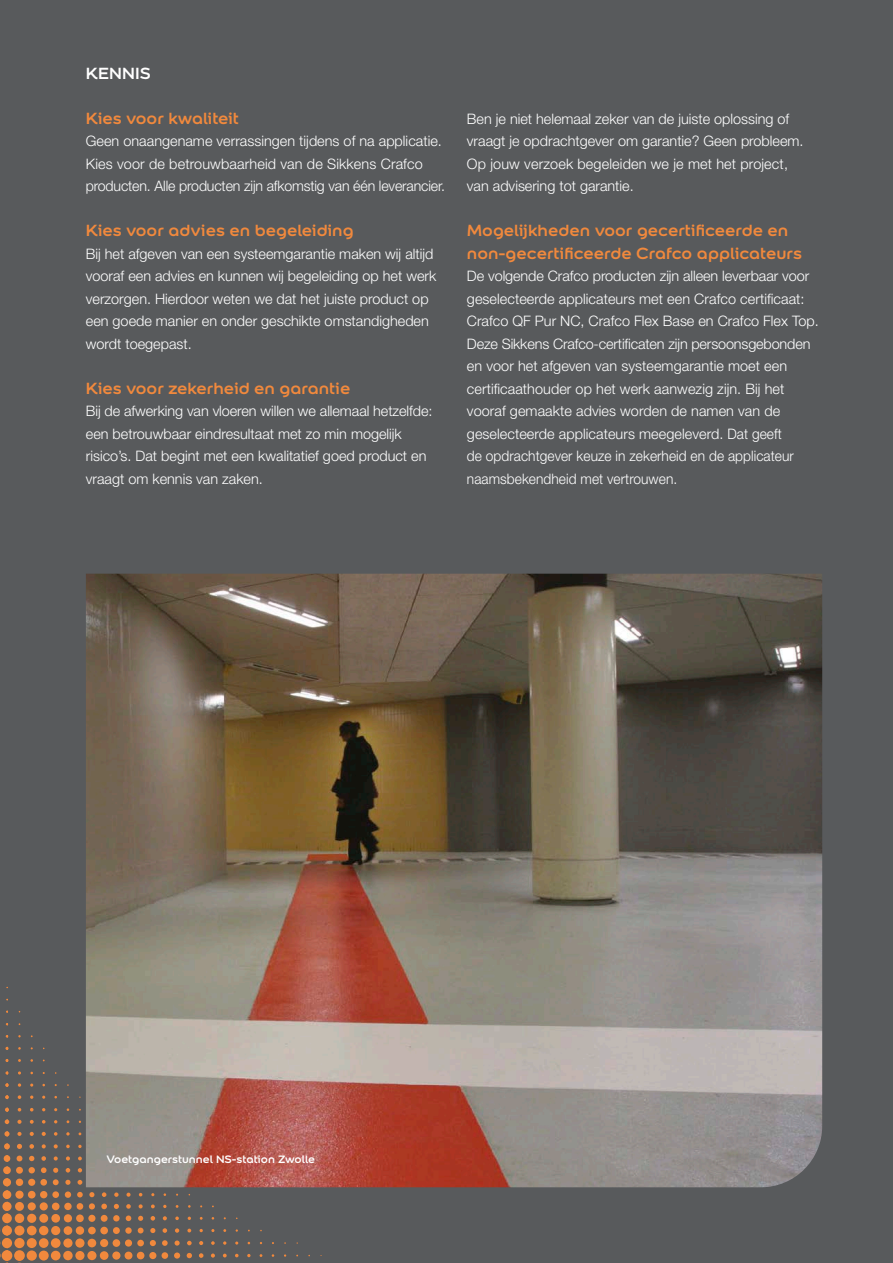
<style>
.page{position:relative;width:893px;height:1263px;background:#585a5c}
.page>*{position:absolute;margin:0;border:0;box-sizing:border-box;transform-origin:0 0}
.t1{font:700 17.25px/22.5px "Colour Sans";color:#f1893d}
.t2{font:700 17.25px "Colour Sans";letter-spacing:.01em;color:#fff}
.t3{font:300 14.4px/22.5px "Helvetica Neue LT Std";color:#fff}
.t4{font:700 11.55px "Colour Sans";color:#fff}
</style>
<div class="page">
<svg style="left:7px;top:987px;width:326px;height:276px"></svg>
<svg style="left:0;top:987px;width:7px;height:276px"></svg>
<img style="left:86px;top:574px;width:736px;height:613px">
<p class="t2" style="left:86px;top:59px;width:67px">KENNIS</p>
<p class="t1" style="left:86px;top:105px;width:155px">Kies voor kwaliteit</p>
<p class="t3" style="left:86px;top:129px;width:361px">Geen onaangename verrassingen tijdens of na applicatie.<br>Kies voor de betrouwbaarheid van de Sikkens Crafco producten. Alle producten zijn afkomstig van één leverancier.</p>
<p class="t1" style="left:86px;top:218px;width:269px">Kies voor advies en begeleiding</p>
<p class="t3" style="left:86px;top:242px;width:352px">Bij het afgeven van een systeemgarantie maken wij altijd vooraf een advies en kunnen wij begeleiding op het werk verzorgen. Hierdoor weten we dat het juiste product op een goede manier en onder geschikte omstandigheden wordt toegepast.</p>
<p class="t1" style="left:86px;top:375px;width:266px">Kies voor zekerheid en garantie</p>
<p class="t3" style="left:86px;top:399px;width:348px">Bij de afwerking van vloeren willen we allemaal hetzelfde: een betrouwbaar eindresultaat met zo min mogelijk risico’s. Dat begint met een kwalitatief goed product en vraagt om kennis van zaken.</p>
<p class="t3" style="left:467px;top:107px;width:338px">Ben je niet helemaal zeker van de juiste oplossing of vraagt je opdrachtgever om garantie? Geen probleem.<br>Op jouw verzoek begeleiden we je met het project, van advisering tot garantie.</p>
<p class="t1" style="left:467px;top:218px;width:336px">Mogelijkheden voor gecertificeerde en non-gecertificeerde Crafco applicateurs</p>
<p class="t3" style="left:467px;top:264px;width:353px">De volgende Crafco producten zijn alleen leverbaar voor geselecteerde applicateurs met een Crafco certificaat:<br>Crafco QF Pur NC, Crafco Flex Base en Crafco Flex Top.<br>Deze Sikkens Crafco-certificaten zijn persoonsgebonden en voor het afgeven van systeemgarantie moet een certificaathouder op het werk aanwezig zijn. Bij het vooraf gemaakte advies worden de namen van de geselecteerde applicateurs meegeleverd. Dat geeft<br>de opdrachtgever keuze in zekerheid en de applicateur naamsbekendheid met vertrouwen.</p>
<p class="t4" style="left:106px;top:1150px;width:210px">Voetgangerstunnel NS-station Zwolle</p>
</div>
